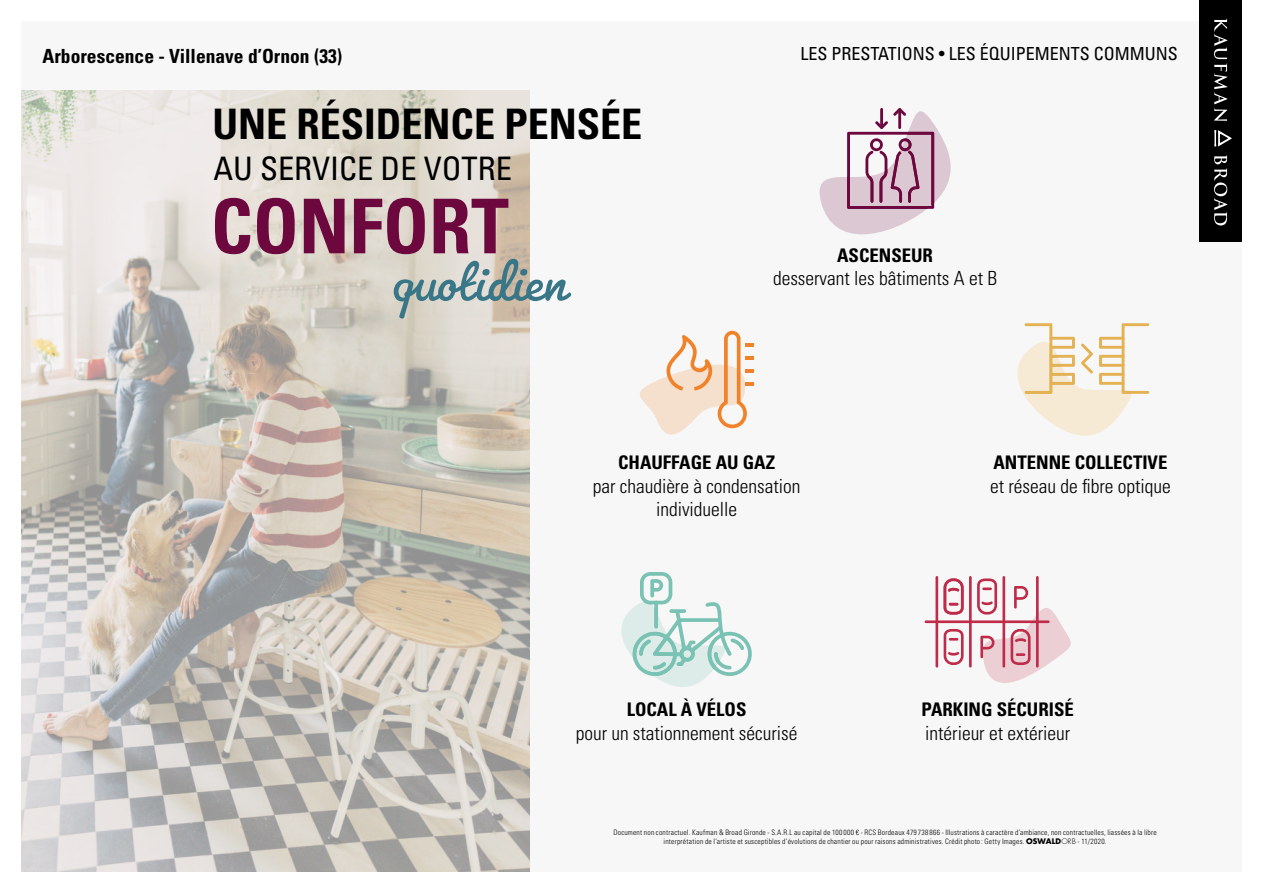
<style>
.page{position:relative;width:1263px;height:893px;background:#fff}
.page>*{position:absolute;margin:0;border:0;box-sizing:border-box;transform-origin:0 0}
.t1{font:700 condensed 75.6px "Univers LT";color:#6d083f}
.t2{font:63.9px "Pacifico";color:#397687}
.t3{font:700 condensed 42px "Univers LT";color:#000}
.t4{font:condensed 32.4px "Univers LT";color:#000}
.t5{font:300 condensed 19.5px/23.4px "Univers LT";color:#000;text-align:center}
.t6{font:700 condensed 19.5px "Univers LT";color:#000}
.t7{font:700 condensed 18.75px "Univers LT";color:#000}
.t8{font:condensed 18px "Univers LT";color:#000}
.t9{font:300 condensed 7.5px/9px "Univers LT Std";letter-spacing:.025em;color:#000;text-align:center}
.s1{font-family:"Univers LT"}
.s2{font-family:"Futura Std";font-weight:700;font-stretch:normal}
.s3{font-family:"Futura Std";font-stretch:normal}
</style>
<div class="page">
<div style="left:22px;top:21px;width:1220px;height:851px;background:#f7f7f7"></div>
<div style="left:1199px;top:0;width:43px;height:240px;background:#000"></div>
<svg style="left:1214px;top:18px;width:13px;height:103px"></svg>
<svg style="left:1214px;top:155px;width:13px;height:70px"></svg>
<svg style="left:1214px;top:130px;width:18px;height:17px"></svg>
<svg style="left:640px;top:331px;width:113px;height:104px"></svg>
<hr style="left:925px;top:620px;width:124px;height:3px;background:#be2c4a">
<hr style="left:935px;top:576px;width:3px;height:91px;background:#be2c4a">
<hr style="left:969px;top:576px;width:3px;height:91px;background:#be2c4a">
<hr style="left:1002px;top:576px;width:3px;height:91px;background:#be2c4a">
<hr style="left:1036px;top:576px;width:3px;height:91px;background:#be2c4a">
<svg style="left:944px;top:578px;width:19px;height:37px"></svg>
<svg style="left:977px;top:578px;width:94px;height:105px"></svg>
<svg style="left:944px;top:629px;width:19px;height:36px"></svg>
<svg style="left:621px;top:572px;width:131px;height:115px"></svg>
<svg style="left:1017px;top:323px;width:132px;height:113px"></svg>
<svg style="left:819px;top:108px;width:132px;height:126px"></svg>
<img style="left:21px;top:90px;width:508px;height:782px">
<h3 class="t6" style="left:43px;top:44px;width:301px">Arborescence - Villenave d’Ornon (33)</h3>
<h3 class="t3" style="left:212px;top:98px;width:431px">UNE RÉSIDENCE PENSÉE</h3>
<h3 class="t4" style="left:213px;top:148px;width:300px">AU SERVICE DE VOTRE</h3>
<h1 class="t1" style="left:211px;top:180px;width:300px">CONFORT</h1>
<h2 class="t2" style="left:391px;top:241px;width:177px">quotidien</h2>
<h3 class="t8" style="left:800px;top:42px;width:379px">LES PRESTATIONS • LES ÉQUIPEMENTS COMMUNS</h3>
<h3 class="t7" style="left:837px;top:244px;width:97px">ASCENSEUR</h3>
<h3 class="t5" style="left:773px;top:267px;width:226px">desservant les bâtiments A et B</h3>
<h3 class="t7" style="left:618px;top:451px;width:158px">CHAUFFAGE AU GAZ</h3>
<h3 class="t5" style="left:593px;top:474px;width:209px">par chaudière à condensation individuelle</h3>
<h3 class="t7" style="left:627px;top:698px;width:121px">LOCAL À VÉLOS</h3>
<h3 class="t5" style="left:576px;top:721px;width:223px">pour un stationnement sécurisé</h3>
<h3 class="t7" style="left:993px;top:451px;width:175px">ANTENNE COLLECTIVE</h3>
<h3 class="t5" style="left:990px;top:474px;width:182px">et réseau de fibre optique</h3>
<h3 class="t7" style="left:921px;top:698px;width:154px">PARKING SÉCURISÉ</h3>
<h3 class="t5" style="left:925px;top:721px;width:147px">intérieur et extérieur</h3>
<p class="t9" style="left:613px;top:828px;width:545px"><span class="s1">Document non contractuel.</span> Kaufman &amp; Broad Gironde - S.A.R.L au capital de 100000 € - RCS Bordeaux 479738866 - Illustrations à caractère d’ambiance, non contractuelles, liassées à la libre interprétation de l’artiste et susceptibles d’évolutions de chantier ou pour raisons administratives. Crédit photo: Getty Images. <span class="s2">OSWALD</span><span class="s3">ORB</span> - 11/2020.</p>
</div>
